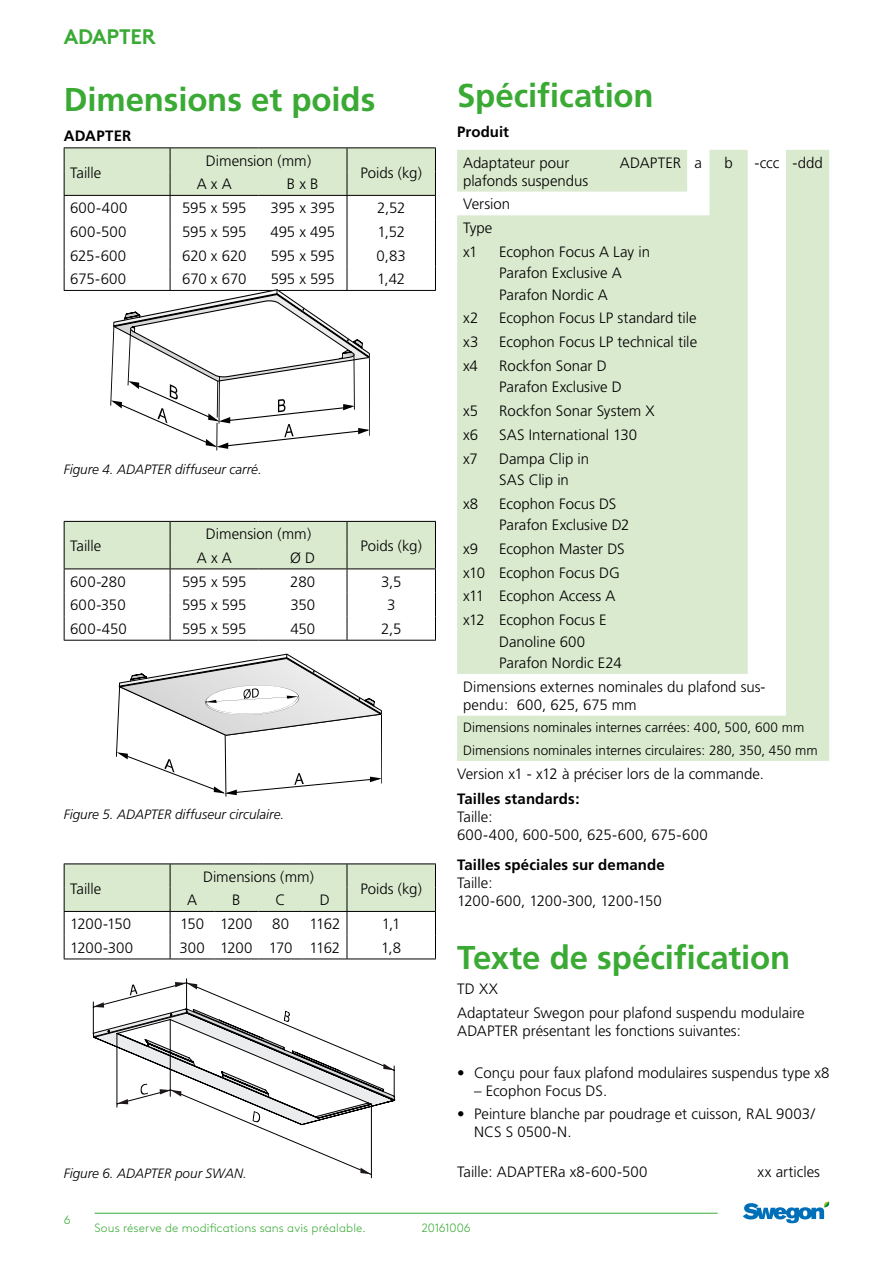
<style>
.page{position:relative;width:893px;height:1263px;background:#fff}
.page>*{position:absolute;margin:0;border:0;box-sizing:border-box;transform-origin:0 0}
.t1{font:700 33px "Frutiger";letter-spacing:-.005em;color:#3aaa35}
.t2{font:700 21px "Swegon Brown";letter-spacing:-.015em;color:#3aaa35}
.t3{font:300 15px/21.3px "Frutiger";letter-spacing:-.005em;color:#000}
.t4{font:700 15px "Frutiger";letter-spacing:.005em;color:#000}
.t5{font:300 15px "Frutiger";letter-spacing:-.025em;color:#000}
.t6{font:300 13.5px/22.6px "Frutiger";letter-spacing:.005em;color:#000}
.t7{font:italic 300 13.5px "Frutiger";color:#000}
.t8{font:300 12px "Swegon Brown";letter-spacing:.01em;color:#3aaa35}
.t9{font:300 12px "Swegon Brown";letter-spacing:-.015em;color:#3aaa35}
</style>
<div class="page">
<hr style="left:95px;top:1213px;width:623px;height:1px;background:#3aaa35">
<svg style="left:743px;top:1201px;width:87px;height:22px"></svg>
<hr style="left:347px;top:147px;width:89px;height:1px;background:#000">
<hr style="left:170px;top:147px;width:89px;height:1px;background:#000">
<hr style="left:259px;top:147px;width:88px;height:1px;background:#000">
<hr style="left:64px;top:147px;width:106px;height:1px;background:#000">
<svg style="left:64px;top:148px;width:372px;height:302px"></svg>
<hr style="left:64px;top:640px;width:106px;height:1px;background:#000">
<hr style="left:170px;top:640px;width:89px;height:1px;background:#000">
<hr style="left:259px;top:640px;width:88px;height:1px;background:#000">
<hr style="left:347px;top:640px;width:89px;height:1px;background:#000">
<svg style="left:64px;top:521px;width:372px;height:119px"></svg>
<hr style="left:64px;top:568px;width:106px;height:1px;background:#000">
<svg style="left:116px;top:654px;width:266px;height:142px"></svg>
<hr style="left:64px;top:958px;width:106px;height:1px;background:#000">
<hr style="left:170px;top:958px;width:44px;height:1px;background:#000">
<hr style="left:214px;top:958px;width:45px;height:1px;background:#000">
<hr style="left:259px;top:958px;width:44px;height:1px;background:#000">
<hr style="left:303px;top:958px;width:44px;height:1px;background:#000">
<hr style="left:347px;top:958px;width:89px;height:1px;background:#000">
<hr style="left:347px;top:863px;width:89px;height:1px;background:#000">
<hr style="left:170px;top:863px;width:44px;height:1px;background:#000">
<hr style="left:214px;top:863px;width:45px;height:1px;background:#000">
<hr style="left:259px;top:863px;width:44px;height:1px;background:#000">
<hr style="left:303px;top:863px;width:44px;height:1px;background:#000">
<hr style="left:64px;top:863px;width:106px;height:1px;background:#000">
<svg style="left:64px;top:864px;width:372px;height:94px"></svg>
<hr style="left:64px;top:911px;width:106px;height:1px;background:#000">
<svg style="left:175px;top:982px;width:22px;height:7px"></svg>
<svg style="left:130px;top:984px;width:8px;height:12px"></svg>
<svg style="left:93px;top:1002px;width:302px;height:173px"></svg>
<svg style="left:457px;top:150px;width:372px;height:611px;fill:#daeacf"></svg>
<h2 class="t2" style="left:64px;top:20px;width:93px">ADAPTER</h2>
<h1 class="t1" style="left:64px;top:80px;width:313px">Dimensions et poids</h1>
<p class="t4" style="left:64px;top:127px;width:69px">ADAPTER</p>
<p class="t3" style="left:70px;top:162px;width:33px">Taille</p>
<p class="t3" style="left:206px;top:150px;width:107px">Dimension (mm)</p>
<p class="t3" style="left:360px;top:162px;width:63px">Poids (kg)</p>
<p class="t3" style="left:197px;top:174px;width:37px">A x A</p>
<p class="t3" style="left:287px;top:174px;width:33px">B x B</p>
<p class="t3" style="left:70px;top:197px;width:59px">600-400</p>
<p class="t3" style="left:182px;top:197px;width:66px">595 x 595</p>
<p class="t3" style="left:270px;top:197px;width:66px">395 x 395</p>
<p class="t3" style="left:377px;top:197px;width:30px">2,52</p>
<p class="t3" style="left:70px;top:221px;width:58px">600-500</p>
<p class="t3" style="left:182px;top:221px;width:66px">595 x 595</p>
<p class="t3" style="left:270px;top:221px;width:66px">495 x 495</p>
<p class="t3" style="left:377px;top:221px;width:29px">1,52</p>
<p class="t3" style="left:70px;top:245px;width:58px">625-600</p>
<p class="t3" style="left:182px;top:245px;width:66px">620 x 620</p>
<p class="t3" style="left:271px;top:245px;width:66px">595 x 595</p>
<p class="t3" style="left:377px;top:245px;width:31px">0,83</p>
<p class="t3" style="left:70px;top:269px;width:58px">675-600</p>
<p class="t3" style="left:182px;top:269px;width:66px">670 x 670</p>
<p class="t3" style="left:271px;top:269px;width:66px">595 x 595</p>
<p class="t3" style="left:377px;top:269px;width:30px">1,42</p>
<p class="t7" style="left:64px;top:462px;width:200px">Figure 4. ADAPTER diffuseur carré.</p>
<p class="t3" style="left:70px;top:535px;width:33px">Taille</p>
<p class="t3" style="left:206px;top:523px;width:107px">Dimension (mm)</p>
<p class="t3" style="left:197px;top:547px;width:37px">A x A</p>
<p class="t3" style="left:290px;top:547px;width:27px">Ø D</p>
<p class="t3" style="left:360px;top:535px;width:63px">Poids (kg)</p>
<p class="t3" style="left:70px;top:571px;width:57px">600-280</p>
<p class="t3" style="left:182px;top:571px;width:66px">595 x 595</p>
<p class="t3" style="left:290px;top:571px;width:26px">280</p>
<p class="t3" style="left:381px;top:571px;width:22px">3,5</p>
<p class="t3" style="left:70px;top:595px;width:57px">600-350</p>
<p class="t3" style="left:182px;top:595px;width:66px">595 x 595</p>
<p class="t3" style="left:290px;top:595px;width:26px">350</p>
<p class="t3" style="left:387px;top:595px;width:10px">3</p>
<p class="t3" style="left:70px;top:618px;width:58px">600-450</p>
<p class="t3" style="left:182px;top:618px;width:66px">595 x 595</p>
<p class="t3" style="left:290px;top:618px;width:26px">450</p>
<p class="t3" style="left:381px;top:618px;width:22px">2,5</p>
<p class="t7" style="left:64px;top:806px;width:222px">Figure 5. ADAPTER diffuseur circulaire.</p>
<p class="t3" style="left:70px;top:878px;width:33px">Taille</p>
<p class="t3" style="left:203px;top:866px;width:112px">Dimensions (mm)</p>
<p class="t3" style="left:187px;top:889px;width:12px">A</p>
<p class="t3" style="left:232px;top:889px;width:10px">B</p>
<p class="t3" style="left:276px;top:889px;width:12px">C</p>
<p class="t3" style="left:320px;top:889px;width:12px">D</p>
<p class="t3" style="left:360px;top:878px;width:63px">Poids (kg)</p>
<p class="t3" style="left:70px;top:913px;width:63px">1200-150</p>
<p class="t3" style="left:180px;top:913px;width:74px">150 1200</p>
<p class="t3" style="left:272px;top:913px;width:18px">80</p>
<p class="t3" style="left:309px;top:913px;width:32px">1162</p>
<p class="t3" style="left:382px;top:913px;width:20px">1,1</p>
<p class="t3" style="left:70px;top:937px;width:65px">1200-300</p>
<p class="t5" style="left:179px;top:939px;width:162px">300 1200 170 1162</p>
<p class="t3" style="left:381px;top:937px;width:22px">1,8</p>
<p class="t7" style="left:64px;top:1166px;width:185px">Figure 6. ADAPTER pour SWAN.</p>
<h1 class="t1" style="left:457px;top:76px;width:198px">Spécification</h1>
<p class="t4" style="left:457px;top:123px;width:54px">Produit</p>
<p class="t3" style="left:463px;top:153px;width:127px;line-height:18px">Adaptateur pour plafonds suspendus</p>
<p class="t3" style="left:620px;top:152px;width:84px">ADAPTER a</p>
<p class="t3" style="left:724px;top:152px;width:10px">b</p>
<p class="t3" style="left:754px;top:152px;width:70px">-ccc -ddd</p>
<p class="t3" style="left:463px;top:192px;width:49px;line-height:23.7px">Version<br>Type x1</p>
<p class="t3" style="left:499px;top:241px;width:152px">Ecophon Focus A Lay in<br>Parafon Exclusive A<br>Parafon Nordic A</p>
<p class="t3" style="left:463px;top:307px;width:17px">x2</p>
<p class="t3" style="left:499px;top:307px;width:199px">Ecophon Focus LP standard tile</p>
<p class="t3" style="left:463px;top:331px;width:17px">x3</p>
<p class="t3" style="left:499px;top:331px;width:199px">Ecophon Focus LP technical tile</p>
<p class="t3" style="left:463px;top:355px;width:16px">x4</p>
<p class="t3" style="left:499px;top:355px;width:124px">Rockfon Sonar D<br>Parafon Exclusive D</p>
<p class="t3" style="left:463px;top:400px;width:17px">x5</p>
<p class="t3" style="left:499px;top:400px;width:157px">Rockfon Sonar System X</p>
<p class="t3" style="left:463px;top:424px;width:17px">x6</p>
<p class="t3" style="left:499px;top:424px;width:140px">SAS International 130</p>
<p class="t3" style="left:463px;top:448px;width:16px">x7</p>
<p class="t3" style="left:499px;top:448px;width:91px">Dampa Clip in<br>SAS Clip in</p>
<p class="t3" style="left:463px;top:493px;width:17px">x8</p>
<p class="t3" style="left:499px;top:493px;width:132px">Ecophon Focus DS<br>Parafon Exclusive D2</p>
<p class="t3" style="left:463px;top:538px;width:17px">x9</p>
<p class="t3" style="left:463px;top:537px;width:163px;line-height:23.7px;text-indent:36px">Ecophon Master DS x10 Ecophon Focus DG x11 Ecophon Access A x12 Ecophon Focus E</p>
<p class="t3" style="left:499px;top:631px;width:124px">Danoline 600<br>Parafon Nordic E24</p>
<p class="t3" style="left:463px;top:677px;width:304px;line-height:18px">Dimensions externes nominales du plafond sus&shy;pendu: 600, 625, 675 mm</p>
<p class="t6" style="left:463px;top:716px;width:356px">Dimensions nominales internes carrées: 400, 500, 600 mm<br>Dimensions nominales internes circulaires: 280, 350, 450 mm</p>
<p class="t3" style="left:457px;top:763px;width:308px">Version x1 - x12 à préciser lors de la commande.</p>
<p class="t4" style="left:457px;top:790px;width:124px">Tailles standards:</p>
<p class="t3" style="left:457px;top:807px;width:252px;line-height:18px">Taille:<br>600-400, 600-500, 625-600, 675-600</p>
<p class="t4" style="left:457px;top:856px;width:209px">Tailles spéciales sur demande</p>
<p class="t3" style="left:457px;top:874px;width:206px;line-height:18px">Taille:<br>1200-600, 1200-300, 1200-150</p>
<h1 class="t1" style="left:457px;top:938px;width:335px">Texte de spécification</h1>
<p class="t3" style="left:457px;top:976px;width:349px;line-height:24.3px">TD XX<br>Adaptateur Swegon pour plafond suspendu modulaire</p>
<p class="t3" style="left:457px;top:1020px;width:286px">ADAPTER présentant les fonctions suivantes:</p>
<p class="t3" style="left:457px;top:1062px;width:374px">• Conçu pour faux plafond modulaires suspendus type x8</p>
<p class="t3" style="left:474px;top:1080px;width:135px">– Ecophon Focus DS.</p>
<p class="t3" style="left:474px;top:1104px;width:342px;line-height:18px;text-indent:-17px">• Peinture blanche par poudrage et cuisson, RAL 9003/<br>NCS S 0500-N.</p>
<p class="t3" style="left:457px;top:1161px;width:192px">Taille: ADAPTERa x8-600-500</p>
<p class="t3" style="left:758px;top:1161px;width:64px">xx articles</p>
<p class="t8" style="left:64px;top:1211px;width:8px">6</p>
<p class="t8" style="left:95px;top:1219px;width:273px">Sous réserve de modifications sans avis préalable.</p>
<p class="t9" style="left:422px;top:1219px;width:50px">20161006</p>
</div>
